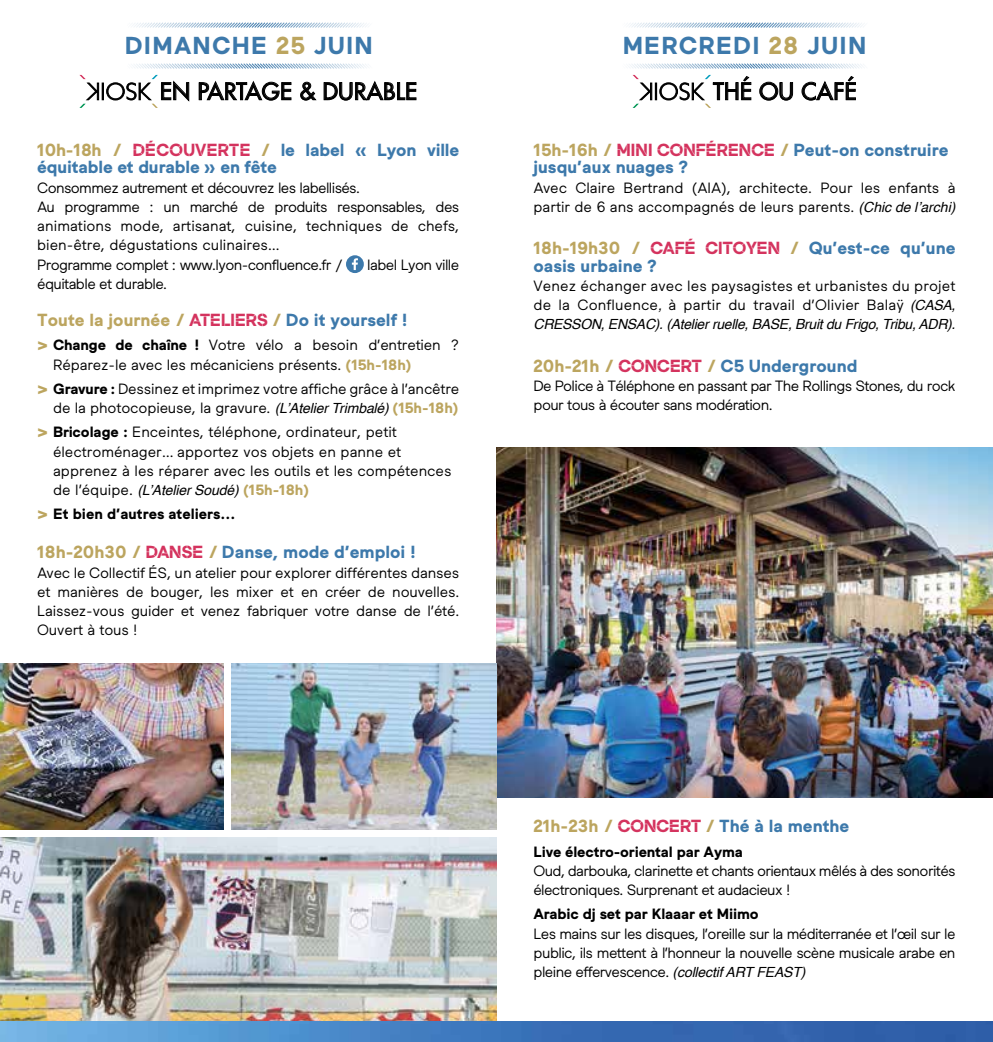
<style>
.page{position:relative;width:993px;height:1042px;background:#fff}
.page>*{position:absolute;margin:0;border:0;box-sizing:border-box;transform-origin:0 0}
.t1{font:700 24.5px "Maax Raw LC";letter-spacing:.05em;color:#3d79ab}
.t2{font:22.75px "Futura";letter-spacing:.02em;color:#000}
.t3{font:700 17.5px/17.5px "Maax Raw LC";color:#3d79ab}
.t4{font:700 17.5px "Maax Raw LC";color:#bca55f}
.t5{font:14.88px/19.2px "Maax Raw LC";letter-spacing:-.01em;color:#000}
.t6{font:14.88px/19.2px "Maax Raw LC";letter-spacing:-.04em;color:#000}
.t7{font:14.88px/19.2px "Maax Raw LC";letter-spacing:.01em;color:#000}
.t8{font:700 14.88px "Maax Raw LC";letter-spacing:-.01em;color:#000}
.t9{font:italic 14px "Helvetica";letter-spacing:-.02em;color:#000}
.s1{color:#bca55f}
.s2{font-family:"Maax Raw LC Stencil";color:#d4335e}
.s3{color:#3d79ab}
.s4{font-weight:700;font-size:17.5px;color:#bca55f}
.s5{font-weight:700}
.s6{font-weight:700;color:#bca55f}
.s7{font-family:"Helvetica";font-style:italic;font-size:14px}
.s8{font-family:"Maax Raw LC";font-style:normal;font-size:14.88px}
.s9{font-family:"Maax Raw LC";font-weight:700;font-style:normal;font-size:14.88px;color:#bca55f}
.s10{font-size:17.5px;color:#bca55f}
</style>
<div class="page">
<img style="left:0;top:837px;width:496px;height:184px">
<img style="left:496px;top:447px;width:496px;height:350px">
<img style="left:0;top:1021px;width:992px;height:21px">
<div style="left:346px;top:255px;width:18px;height:18px;background:#3d79ab;border-radius:50%"></div>
<svg style="left:352px;top:258px;width:6px;height:12px"></svg>
<svg style="left:133px;top:22px;width:233px;height:6px"></svg>
<svg style="left:629px;top:22px;width:233px;height:6px"></svg>
<svg style="left:79px;top:63px;width:337px;height:45px"></svg>
<svg style="left:629px;top:63px;width:233px;height:45px"></svg>
<img style="left:232px;top:663px;width:264px;height:166px">
<img style="left:0;top:663px;width:224px;height:166px">
<h1 class="t1" style="left:125px;top:32px;width:249px">DIMANCHE <span class="s1">25</span> JUIN</h1>
<h1 class="t1" style="left:622px;top:32px;width:245px">MERCREDI <span class="s1">28</span> JUIN</h1>
<h2 class="t2" style="left:160px;top:77px;width:258px">EN PARTAGE &amp; DURABLE</h2>
<h2 class="t2" style="left:713px;top:77px;width:145px">THÉ OU CAFÉ</h2>
<p class="t3" style="left:37px;top:141px;width:423px"><span class="s1">10h-18h /</span> <span class="s2">DÉCOUVERTE</span> <span class="s1">/</span> le label « Lyon ville équitable et durable » en fête</p>
<p class="t6" style="left:37px;top:177px;width:423px">Consommez autrement et découvrez les labellisés.<br>Au programme : un marché de produits responsables, des animations mode, artisanat, cuisine, techniques de chefs, bien-être, dégustations culinaires…<br>Programme complet : www.lyon-confluence.fr /</p>
<p class="t6" style="left:367px;top:254px;width:93px">label Lyon ville</p>
<p class="t6" style="left:37px;top:273px;width:131px">équitable et durable.</p>
<p class="t4" style="left:37px;top:310px;width:372px">Toute la journée / <span class="s2">ATELIERS</span> / <span class="s3">Do it yourself !</span></p>
<p class="t5" style="left:53px;top:335px;width:407px;text-indent:-16px"><span class="s4">&gt;</span> <span class="s5">Change de chaîne !</span> Votre vélo a besoin d’entretien ?<br>Réparez-le avec les mécaniciens présents. <span class="s6">(15h-18h)</span></p>
<p class="t5" style="left:37px;top:378px;width:423px;text-align:right"><span class="s4">&gt;</span> <span class="s5">Gravure :</span> Dessinez et imprimez votre affiche grâce à l’ancêtre de la photocopieuse, la gravure. <span class="s7">(L’Atelier Trimbalé)</span> <span class="s6">(15h-18h)</span></p>
<p class="t5" style="left:53px;top:422px;width:399px;text-indent:-16px"><span class="s4">&gt;</span> <span class="s5">Bricolage :</span> Enceintes, téléphone, ordinateur, petit électroménager… apportez vos objets en panne et apprenez à les réparer avec les outils et les compétences</p>
<p class="t9" style="left:53px;top:479px;width:257px"><span class="s8">de l’équipe.</span> (L’Atelier Soudé) <span class="s9">(15h-18h)</span></p>
<p class="t8" style="left:37px;top:506px;width:199px"><span class="s10">&gt;</span> Et bien d’autres ateliers...</p>
<p class="t3" style="left:37px;top:544px;width:380px"><span class="s1">18h-20h30 /</span> <span class="s2">DANSE</span> <span class="s1">/</span> Danse, mode d’emploi !</p>
<p class="t5" style="left:37px;top:562px;width:423px;text-align:justify">Avec le Collectif ÉS, un atelier pour explorer différentes danses et manières de bouger, les mixer et en créer de nouvelles.<br>Laissez-vous guider et venez fabriquer votre danse de l’été.<br>Ouvert à tous !</p>
<p class="t3" style="left:533px;top:141px;width:416px"><span class="s1">15h-16h /</span> <span class="s2">MINI CONFÉRENCE</span> <span class="s1">/</span> Peut-on construire jusqu’aux nuages ?</p>
<p class="t5" style="left:533px;top:177px;width:423px">Avec Claire Bertrand (AIA), architecte. Pour les enfants à partir de 6 ans accompagnés de leurs parents. <span class="s7">(Chic de l’archi)</span></p>
<p class="t3" style="left:533px;top:239px;width:423px"><span class="s1">18h-19h30 /</span> <span class="s2">CAFÉ CITOYEN</span> <span class="s1">/</span> Qu’est-ce qu’une oasis urbaine ?</p>
<p class="t7" style="left:533px;top:275px;width:423px">Venez échanger avec les paysagistes et urbanistes du projet de la Confluence<span class="s7">,</span> à partir du travail d’Olivier Balaÿ <span class="s7">(CASA,</span></p>
<p class="t9" style="left:533px;top:313px;width:423px">CRESSON, ENSAC). (Atelier ruelle, BASE, Bruit du Frigo, Tribu, ADR).</p>
<p class="t3" style="left:533px;top:357px;width:325px"><span class="s1">20h-21h /</span> <span class="s2">CONCERT</span> <span class="s1">/</span> C5 Underground</p>
<p class="t6" style="left:533px;top:375px;width:423px">De Police à Téléphone en passant par The Rollings Stones, du rock pour tous à écouter sans modération.</p>
<p class="t3" style="left:533px;top:817px;width:317px"><span class="s1">21h-23h /</span> <span class="s2">CONCERT</span> <span class="s1">/</span> Thé à la menthe</p>
<p class="t8" style="left:533px;top:843px;width:211px">Live électro-oriental par Ayma</p>
<p class="t6" style="left:533px;top:860px;width:423px">Oud, darbouka, clarinette et chants orientaux mêlés à des sonorités électroniques. Surprenant et audacieux !</p>
<p class="t8" style="left:533px;top:906px;width:227px">Arabic dj set par Klaaar et Miimo</p>
<p class="t5" style="left:533px;top:923px;width:423px;text-align:justify">Les mains sur les disques, l’oreille sur la méditerranée et l’œil sur le public, ils mettent à l’honneur la nouvelle scène musicale arabe en pleine effervescence. <span class="s7">(collectif ART FEAST)</span></p>
</div>
